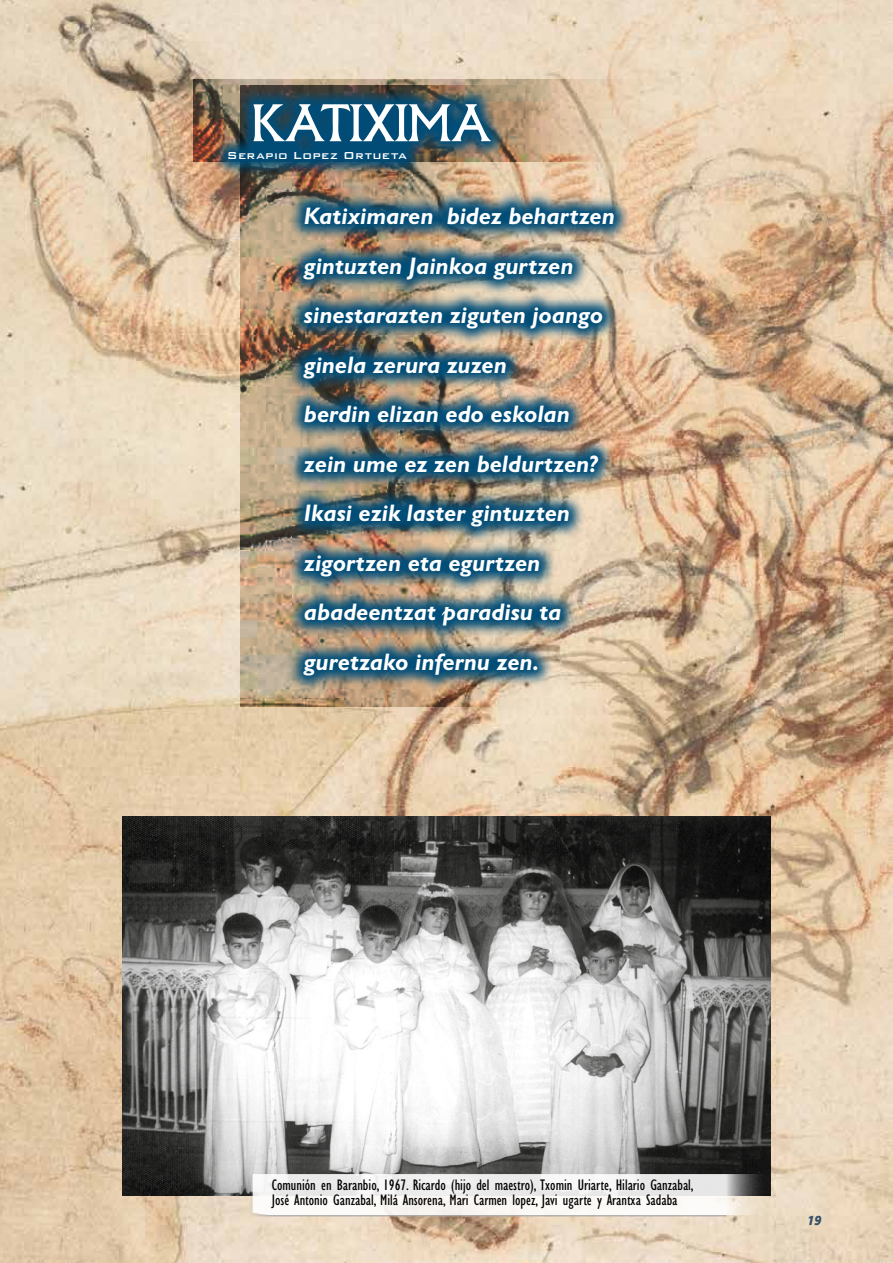
<style>
.page{position:relative;width:893px;height:1263px;background:#fff}
.page>*{position:absolute;margin:0;border:0;box-sizing:border-box;transform-origin:0 0}
.t1{font:52.5px "Bilbao";letter-spacing:-.035em;color:#fff}
.t2{font:italic 700 24px/49.5px "Gill Sans Std";color:#fff}
.t3{font:condensed 15.75px/15.8px "Gill Sans Std";color:#000}
.t4{font:500 13.5px "Bank Gothic BT";letter-spacing:.02em;color:#fff}
.t5{font:italic 700 13.5px "HP Simplified";color:#374f67}
</style>
<div class="page">
<img style="left:0;top:0;width:893px;height:1263px">
<div style="left:230px;top:75px;width:359px;height:641px;background:#fff;opacity:.75"></div>
<img style="left:240px;top:171px;width:339px;height:536px">
<img style="left:287px;top:190px;width:344px;height:502px">
<div style="left:184px;top:69px;width:524px;height:102px;background:#fff;opacity:.75"></div>
<svg style="left:193px;top:79px;width:505px;height:83px;background:#ceb295"></svg>
<img style="left:211px;top:86px;width:297px;height:91px">
<img style="left:122px;top:816px;width:649px;height:379px">
<svg style="left:245px;top:1174px;width:526px;height:42px"></svg>
<h1 class="t1" style="left:252px;top:99px;width:242px">KATIXIMA</h1>
<p class="t4" style="left:227px;top:148px;width:181px">Serapio Lopez Ortueta</p>
<p class="t2" style="left:304px;top:191px;width:313px">Katiximaren bidez behartzen gintuzten Jainkoa gurtzen sinestarazten ziguten joango ginela zerura zuzen<br>berdin elizan edo eskolan zein ume ez zen beldurtzen?<br>Ikasi ezik laster gintuzten zigortzen eta egurtzen abadeentzat paradisu ta guretzako infernu zen.</p>
<p class="t3" style="left:272px;top:1177px;width:423px">Comunión en Baranbio, 1967. Ricardo (hijo del maestro), Txomin Uriarte, Hilario Ganzabal,<br>José Antonio Ganzabal, Milá Ansorena, Mari Carmen lopez, Javi ugarte y Arantxa Sadaba</p>
<p class="t5" style="left:807px;top:1212px;width:16px">19</p>
</div>
